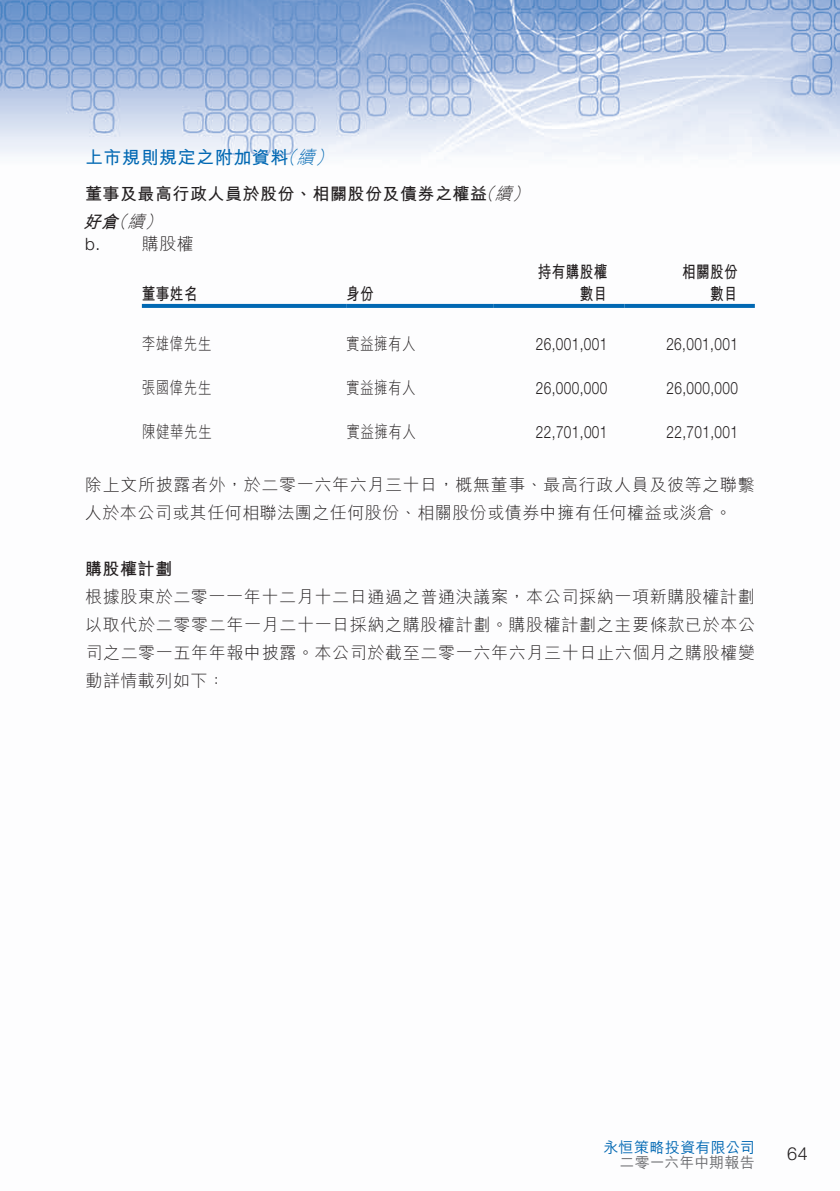
<style>
.page{position:relative;width:840px;height:1191px;background:#fff}
.page>*{position:absolute;margin:0;border:0;box-sizing:border-box;transform-origin:0 0}
.t1{font:700 18px "M Hei HK";letter-spacing:.03em;color:#0168b3}
.t2{font:italic 300 18px "M Hei HK";color:#0168b3}
.t3{font:300 18px "Helvetica Neue";color:#231f20}
.t4{font:300 17px/28px "M Hei HK";letter-spacing:.03em;color:#231f20}
.t5{font:300 17px "Helvetica Neue";letter-spacing:.03em;color:#231f20;scale:.8 1}
.t6{font:300 17px "M Hei HK";letter-spacing:.03em;color:#231f20;scale:.8 1}
.t7{font:700 17px "M Hei HK";letter-spacing:.03em;color:#231f20}
.t8{font:700 17px/22px "M Hei HK";letter-spacing:.03em;color:#231f20;text-align:right;scale:.8 1}
.t9{font:italic 300 17px "M Hei HK";color:#231f20}
.t10{font:italic 700 17px "M Hei HK";color:#231f20}
.t11{font:300 17px "Helvetica Neue";letter-spacing:.03em;color:#231f20}
.t12{font:500 15px "M Hei HK";letter-spacing:.015em;color:#0168b3}
.t13{font:500 15px "M Hei HK";letter-spacing:.005em;color:#6c6d70}
.s1{font-weight:300;font-style:italic}
.s2{font-weight:300}
</style>
<div class="page">
<img style="left:0;top:0;width:839px;height:308px">
<svg style="left:142px;top:304px;width:204px;height:4px"></svg>
<svg style="left:346px;top:304px;width:147px;height:4px"></svg>
<svg style="left:493px;top:304px;width:131px;height:4px"></svg>
<svg style="left:624px;top:304px;width:130px;height:4px"></svg>
<p class="t2" style="left:296px;top:144px;width:26px">續</p>
<p class="t2" style="left:278px;top:144px;width:26px">（</p>
<p class="t2" style="left:315px;top:144px;width:26px">(</p>
<p class="t1" style="left:85px;top:144px;width:205px">上市規則規定之附加資料</p>
<p class="t7" style="left:85px;top:181px;width:434px">董事及最高行政人員於股份、相關股份及債券之權益<span class="s1">續</span></p>
<p class="t9" style="left:477px;top:182px;width:25px">（</p>
<p class="t9" style="left:512px;top:182px;width:25px">(</p>
<p class="t10" style="left:83px;top:209px;width:68px">好倉<span class="s2">續</span></p>
<p class="t9" style="left:110px;top:210px;width:25px">（</p>
<p class="t9" style="left:145px;top:210px;width:25px">(</p>
<p class="t11" style="left:85px;top:234px;width:16px">b.</p>
<p class="t4" style="left:142px;top:229px;width:53px">購股權</p>
<p class="t8" style="left:142px;top:281px;width:71px">董事姓名</p>
<p class="t6" style="left:142px;top:331px;width:88px">李雄偉先生</p>
<p class="t6" style="left:142px;top:375px;width:88px">張國偉先生</p>
<p class="t8" style="left:346px;top:281px;width:36px">身份</p>
<p class="t6" style="left:346px;top:331px;width:88px">實益擁有人</p>
<p class="t6" style="left:346px;top:375px;width:88px">實益擁有人</p>
<p class="t8" style="left:537px;top:259px;width:88px">持有購股權數目</p>
<p class="t8" style="left:682px;top:259px;width:71px">相關股份數目</p>
<p class="t5" style="left:666px;top:333px;width:91px">26,001,001</p>
<p class="t5" style="left:535px;top:333px;width:91px">26,001,001</p>
<p class="t5" style="left:535px;top:377px;width:91px">26,000,000</p>
<p class="t5" style="left:666px;top:377px;width:91px">26,000,000</p>
<p class="t6" style="left:346px;top:419px;width:88px">實益擁有人</p>
<p class="t6" style="left:142px;top:419px;width:88px">陳健華先生</p>
<p class="t4" style="left:85px;top:470px;width:670px">除上文所披露者外，於二零一六年六月三十日，概無董事、最高行政人員及彼等之聯繫人於本公司或其任何相聯法團之任何股份、相關股份或債券中擁有任何權益或淡倉。</p>
<p class="t7" style="left:85px;top:557px;width:88px">購股權計劃</p>
<p class="t4" style="left:85px;top:582px;width:671px;text-align:justify">根據股東於二零一一年十二月十二日通過之普通決議案，本公司採納一項新購股權計劃以取代於二零零二年一月二十一日採納之購股權計劃。購股權計劃之主要條款已於本公司之二零一五年年報中披露。本公司於截至二零一六年六月三十日止六個月之購股權變動詳情載列如下：</p>
<p class="t5" style="left:535px;top:421px;width:91px">22,701,001</p>
<p class="t5" style="left:666px;top:421px;width:91px">22,701,001</p>
<p class="t12" style="left:603px;top:1137px;width:153px">永恒策略投資有限公司</p>
<p class="t13" style="left:619px;top:1152px;width:137px">二零一六年中期報告</p>
<p class="t3" style="left:786px;top:1142px;width:22px">64</p>
</div>
